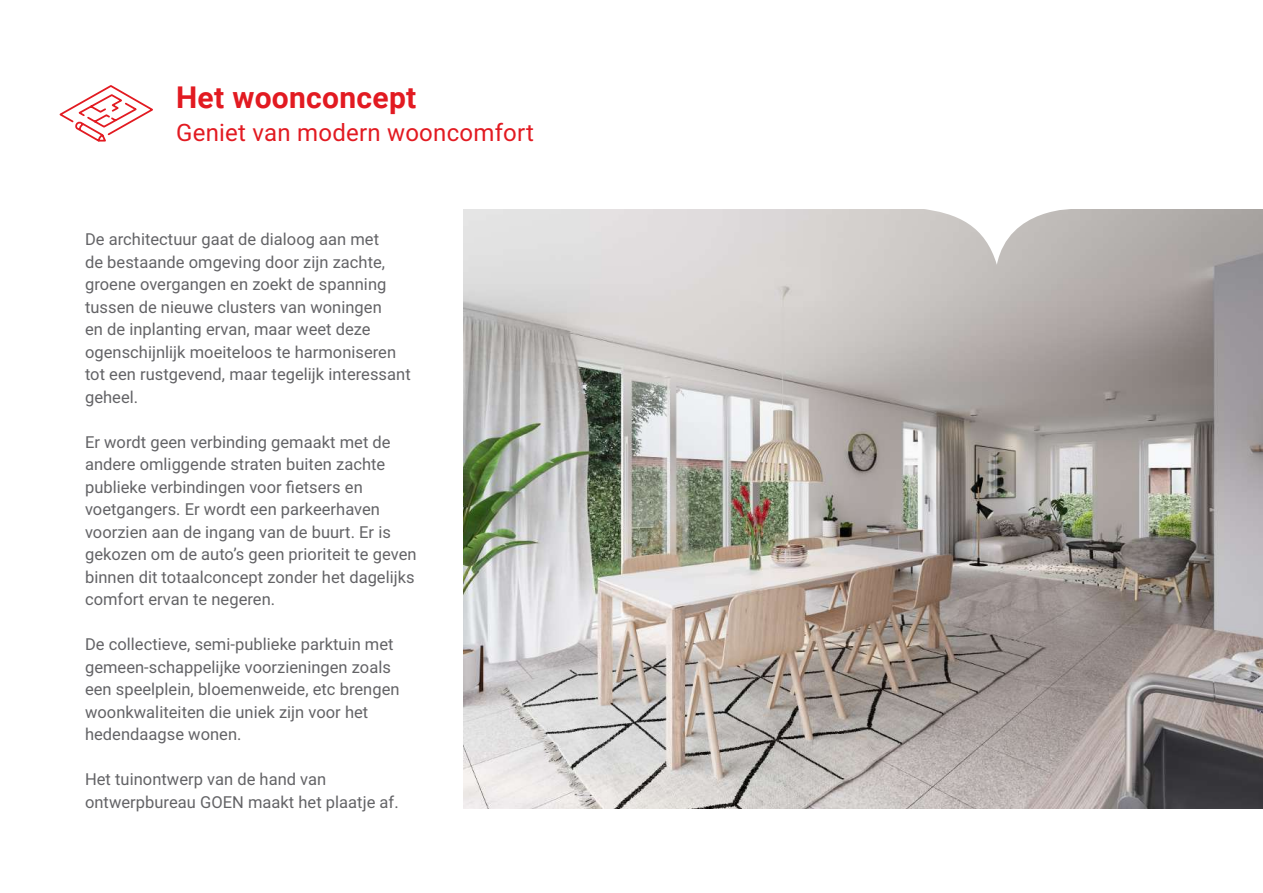
<style>
.page{position:relative;width:1263px;height:893px;background:#fff}
.page>*{position:absolute;margin:0;border:0;box-sizing:border-box;transform-origin:0 0}
.t1{font:700 30px "Roboto";letter-spacing:.01em;color:#e21a21}
.t2{font:24px "Roboto";letter-spacing:.01em;color:#e21a21}
.t3{font:16.5px/22.5px "Roboto";color:#636366}
</style>
<div class="page">
<svg style="left:59px;top:85px;width:94px;height:57px"></svg>
<img style="left:463px;top:210px;width:800px;height:599px">
<svg style="left:918px;top:209px;width:157px;height:56px"></svg>
<h1 class="t1" style="left:176px;top:76px;width:242px">Het woonconcept</h1>
<h2 class="t2" style="left:176px;top:115px;width:359px">Geniet van modern wooncomfort</h2>
<p class="t3" style="left:85px;top:228px;width:327px">De architectuur gaat de dialoog aan met<br>de bestaande omgeving door zijn zachte, groene overgangen en zoekt de spanning tussen de nieuwe clusters van woningen<br>en de inplanting ervan, maar weet deze ogenschijnlijk moeiteloos te harmoniseren tot een rustgevend, maar tegelijk interessant geheel.</p>
<p class="t3" style="left:85px;top:430px;width:333px">Er wordt geen verbinding gemaakt met de andere omliggende straten buiten zachte publieke verbindingen voor fietsers en voetgangers. Er wordt een parkeerhaven voorzien aan de ingang van de buurt. Er is gekozen om de auto’s geen prioriteit te geven binnen dit totaalconcept zonder het dagelijks comfort ervan te negeren.</p>
<p class="t3" style="left:85px;top:633px;width:316px">De collectieve, semi-publieke parktuin met gemeen-schappelijke voorzieningen zoals een speelplein, bloemenweide, etc brengen woonkwaliteiten die uniek zijn voor het hedendaagse wonen.</p>
<p class="t3" style="left:85px;top:768px;width:315px">Het tuinontwerp van de hand van ontwerpbureau GOEN maakt het plaatje af.</p>
</div>
